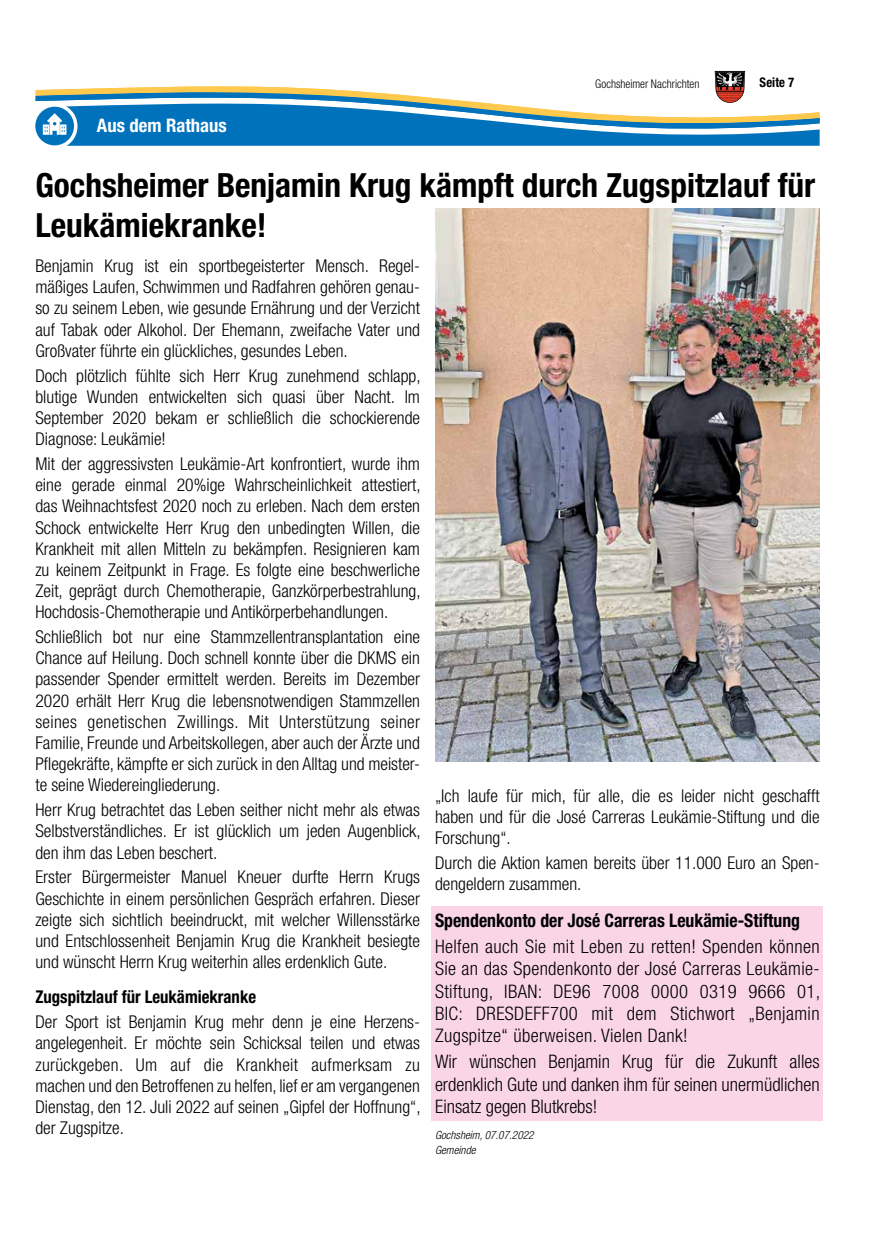
<style>
.page{position:relative;width:886px;height:1241px;background:#fff}
.page>*{position:absolute;margin:0;border:0;box-sizing:border-box;transform-origin:0 0}
.t1{font:700 condensed 33.25px/40px "Helvetica Neue LT Std";color:#000}
.t2{font:300 condensed 18.62px/22.4px "Helvetica Neue LT Std";letter-spacing:.02em;color:#000}
.t3{font:700 condensed 18.62px "Helvetica Neue LT Std";color:#000;scale:.95 1}
.t4{font:700 condensed 18.62px "Helvetica Neue LT Std";color:#fff}
.t5{font:300 condensed 17.62px/21.1px "Helvetica Neue LT Std";color:#000;text-align:justify}
.t6{font:700 condensed 17.62px "Helvetica Neue LT Std";color:#000;scale:.95 1}
.t7{font:700 condensed 13.38px "Helvetica Neue LT Std";letter-spacing:.005em;color:#000;scale:.95 1}
.t8{font:300 condensed 12px "Helvetica Neue LT Std";color:#000;scale:.95 1}
.t9{font:italic 300 condensed 11.38px/15px "Helvetica Neue LT Std";color:#000}
</style>
<div class="page">
<svg style="left:35px;top:71px;width:784px;height:75px"></svg>
<div style="left:431px;top:905px;width:392px;height:215px;background:#fad5e6"></div>
<img style="left:435px;top:209px;width:384px;height:552px">
<p class="t4" style="left:97px;top:114px;width:131px">Aus dem Rathaus</p>
<p class="t8" style="left:595px;top:77px;width:111px">Gochsheimer Nachrichten</p>
<p class="t7" style="left:759px;top:74px;width:38px">Seite 7</p>
<h1 class="t1" style="left:35px;top:164px;width:781px">Gochsheimer Benjamin Krug kämpft durch Zugspitzlauf für<br>Leukämiekranke!</h1>
<p class="t5" style="left:35px;top:255px;width:386px">Benjamin Krug ist ein sportbegeisterter Mensch. Regel&shy;mäßiges Laufen, Schwimmen und Radfahren gehören genau&shy;so zu seinem Leben, wie gesunde Ernährung und der Verzicht auf Tabak oder Alkohol. Der Ehemann, zweifache Vater und Großvater führte ein glückliches, gesundes Leben.</p>
<p class="t5" style="left:35px;top:364px;width:387px">Doch plötzlich fühlte sich Herr Krug zunehmend schlapp, blutige Wunden entwickelten sich quasi über Nacht. Im September 2020 bekam er schließlich die schockierende Diagnose: Leukämie!</p>
<p class="t5" style="left:35px;top:453px;width:387px">Mit der aggressivsten Leukämie-Art konfrontiert, wurde ihm eine gerade einmal 20%ige Wahrscheinlichkeit attestiert, das Weihnachtsfest 2020 noch zu erleben. Nach dem ersten Schock entwickelte Herr Krug den unbedingten Willen, die Krankheit mit allen Mitteln zu bekämpfen. Resignieren kam zu keinem Zeitpunkt in Frage. Es folgte eine beschwerliche Zeit, geprägt durch Chemotherapie, Ganzkörperbestrahlung, Hochdosis-Chemotherapie und Antikörperbehandlungen.</p>
<p class="t5" style="left:35px;top:626px;width:386px">Schließlich bot nur eine Stammzellentransplantation eine Chance auf Heilung. Doch schnell konnte über die DKMS ein passender Spender ermittelt werden. Bereits im Dezember 2020 erhält Herr Krug die lebensnotwendigen Stammzellen seines genetischen Zwillings. Mit Unterstützung seiner Familie, Freunde und Arbeitskollegen, aber auch der Ärzte und Pflegekräfte, kämpfte er sich zurück in den Alltag und meister&shy;te seine Wiedereingliederung.</p>
<p class="t5" style="left:35px;top:799px;width:387px">Herr Krug betrachtet das Leben seither nicht mehr als etwas Selbstverständliches. Er ist glücklich um jeden Augenblick, den ihm das Leben beschert.</p>
<p class="t5" style="left:35px;top:866px;width:386px">Erster Bürgermeister Manuel Kneuer durfte Herrn Krugs Geschichte in einem persönlichen Gespräch erfahren. Dieser zeigte sich sichtlich beeindruckt, mit welcher Willensstärke und Entschlossenheit Benjamin Krug die Krankheit besiegte und wünscht Herrn Krug weiterhin alles erdenklich Gute.</p>
<p class="t6" style="left:35px;top:986px;width:234px">Zugspitzlauf für Leukämiekranke</p>
<p class="t5" style="left:35px;top:1011px;width:387px;text-align:left">Der Sport ist Benjamin Krug mehr denn je eine Herzens&shy;angelegenheit. Er möchte sein Schicksal teilen und etwas zurückgeben. Um auf die Krankheit aufmerksam zu machen und den Betroffenen zu helfen, lief er am vergangenen Dienstag, den 12. Juli 2022 auf seinen „Gipfel der Hoffnung“, der Zugspitze.</p>
<p class="t5" style="left:435px;top:785px;width:386px">„Ich laufe für mich, für alle, die es leider nicht geschafft haben und für die José Carreras Leukämie-Stiftung und die Forschung“.</p>
<p class="t5" style="left:435px;top:852px;width:386px">Durch die Aktion kamen bereits über 11.000 Euro an Spen&shy;dengeldern zusammen.</p>
<p class="t3" style="left:435px;top:908px;width:386px">Spendenkonto der José Carreras Leukämie-Stiftung</p>
<p class="t2" style="left:435px;top:934px;width:387px">Helfen auch Sie mit Leben zu retten! Spenden können Sie an das Spendenkonto der José Carreras Leukämie-Stiftung, IBAN: DE96 7008 0000 0319 9666 01, BIC: DRESDEFF700 mit dem Stichwort „Benjamin Zugspitze“ überweisen. Vielen Dank!</p>
<p class="t2" style="left:435px;top:1050px;width:386px;text-align:justify">Wir wünschen Benjamin Krug für die Zukunft alles erdenklich Gute und danken ihm für seinen unermüdlichen Einsatz gegen Blutkrebs!</p>
<p class="t9" style="left:435px;top:1127px;width:100px">Gochsheim, 07.07.2022<br>Gemeinde</p>
</div>
